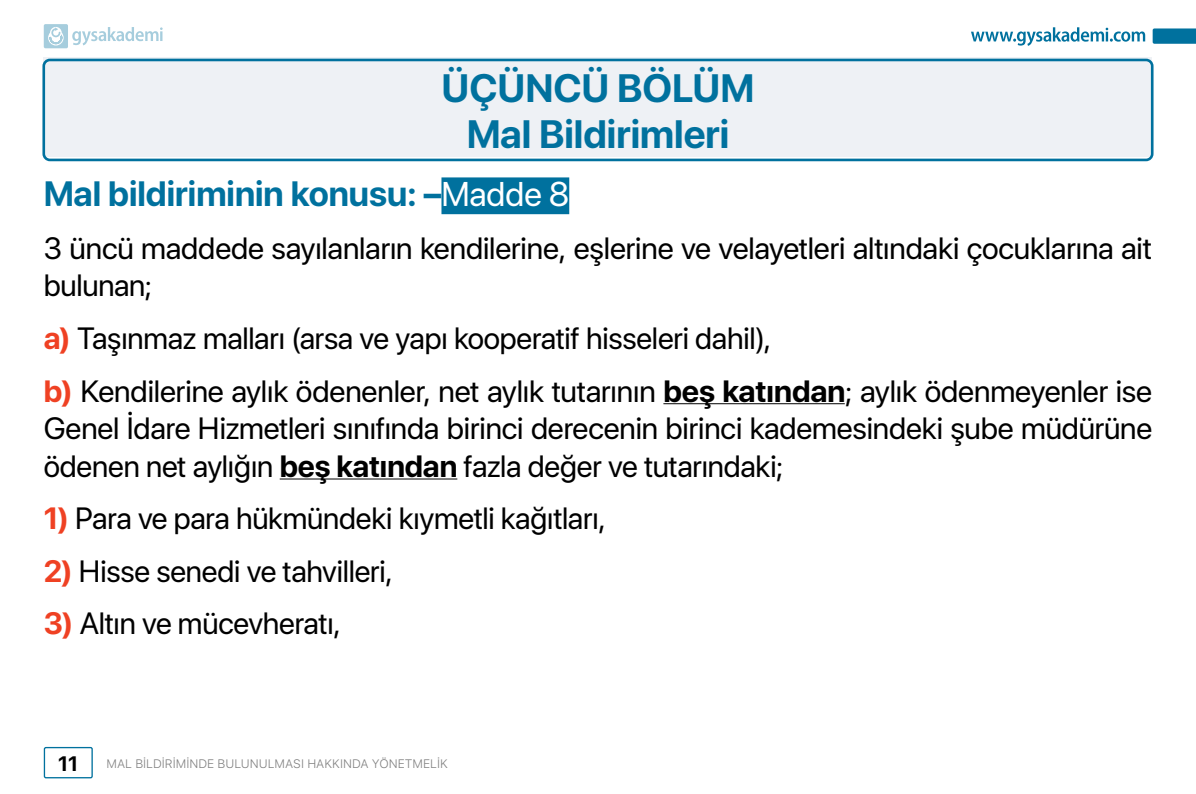
<style>
.page{position:relative;width:1196px;height:794px;background:#fff}
.page>*{position:absolute;margin:0;border:0;box-sizing:border-box;transform-origin:0 0}
.t1{font:700 39.38px/45.5px "SF Pro Display";color:#00719e;text-align:center}
.t2{font:700 35px "SF Pro Display";color:#00719e}
.t3{font:30.62px/37.6px "SF Pro Display";letter-spacing:-.005em;color:#000}
.t4{font:700 20.82px "SF Pro Display";color:#000}
.t5{font:300 12.25px "SF Pro Text";color:#808080}
.s1{font-weight:400;font-size:34.12px;color:#fff}
.s2{font-weight:700;color:#ef4123}
.s3{font-weight:700}
</style>
<div class="page">
<div style="left:44px;top:57px;width:1108px;height:100px;background:#eef1f5"></div>
<div style="left:42px;top:59px;width:1111px;height:102px;border:3px solid #00719e;border-radius:6px"></div>
<div style="left:441px;top:177px;width:128px;height:37px;background:#00719e"></div>
<hr style="left:663px;top:403px;width:181px;height:1px;background:#000">
<hr style="left:280px;top:479px;width:177px;height:1px;background:#000">
<div style="left:44px;top:747px;width:49px;height:31px;border:1px solid #00719e;border-radius:2px"></div>
<svg style="left:971px;top:27px;width:173px;height:19px"></svg>
<svg style="left:1152px;top:28px;width:43px;height:16px"></svg>
<svg style="left:44px;top:24px;width:119px;height:24px"></svg>
<p class="t1" style="left:441px;top:66px;width:314px">ÜÇÜNCÜ BÖLÜM<br>Mal Bildirimleri</p>
<p class="t2" style="left:44px;top:174px;width:527px">Mal bildiriminin konusu: –<span class="s1">Madde 8</span></p>
<p class="t3" style="left:44px;top:229px;width:1109px">3 üncü maddede sayılanların kendilerine, eşlerine ve velayetleri altındaki çocuklarına ait bulunan;</p>
<p class="t3" style="left:44px;top:312px;width:1109px;line-height:52.5px"><span class="s2">a)</span> Taşınmaz malları (arsa ve yapı kooperatif hisseleri dahil),<br><span class="s2">b)</span> Kendilerine aylık ödenenler, net aylık tutarının <span class="s3">beş katından</span>; aylık ödenmeyenler ise</p>
<p class="t3" style="left:44px;top:409px;width:1109px">Genel İdare Hizmetleri sınıfında birinci derecenin birinci kademesindeki şube müdürüne ödenen net aylığın <span class="s3">beş katından</span> fazla değer ve tutarındaki;</p>
<p class="t3" style="left:44px;top:500px;width:563px"><span class="s2">1)</span> Para ve para hükmündeki kıymetli kağıtları,</p>
<p class="t3" style="left:44px;top:552px;width:351px"><span class="s2">2)</span> Hisse senedi ve tahvilleri,</p>
<p class="t3" style="left:44px;top:605px;width:299px"><span class="s2">3)</span> Altın ve mücevheratı,</p>
<p class="t4" style="left:58px;top:751px;width:22px">11</p>
<p class="t5" style="left:106px;top:755px;width:343px">MAL BİLDİRİMİNDE BULUNULMASI HAKKINDA YÖNETMELİK</p>
</div>
